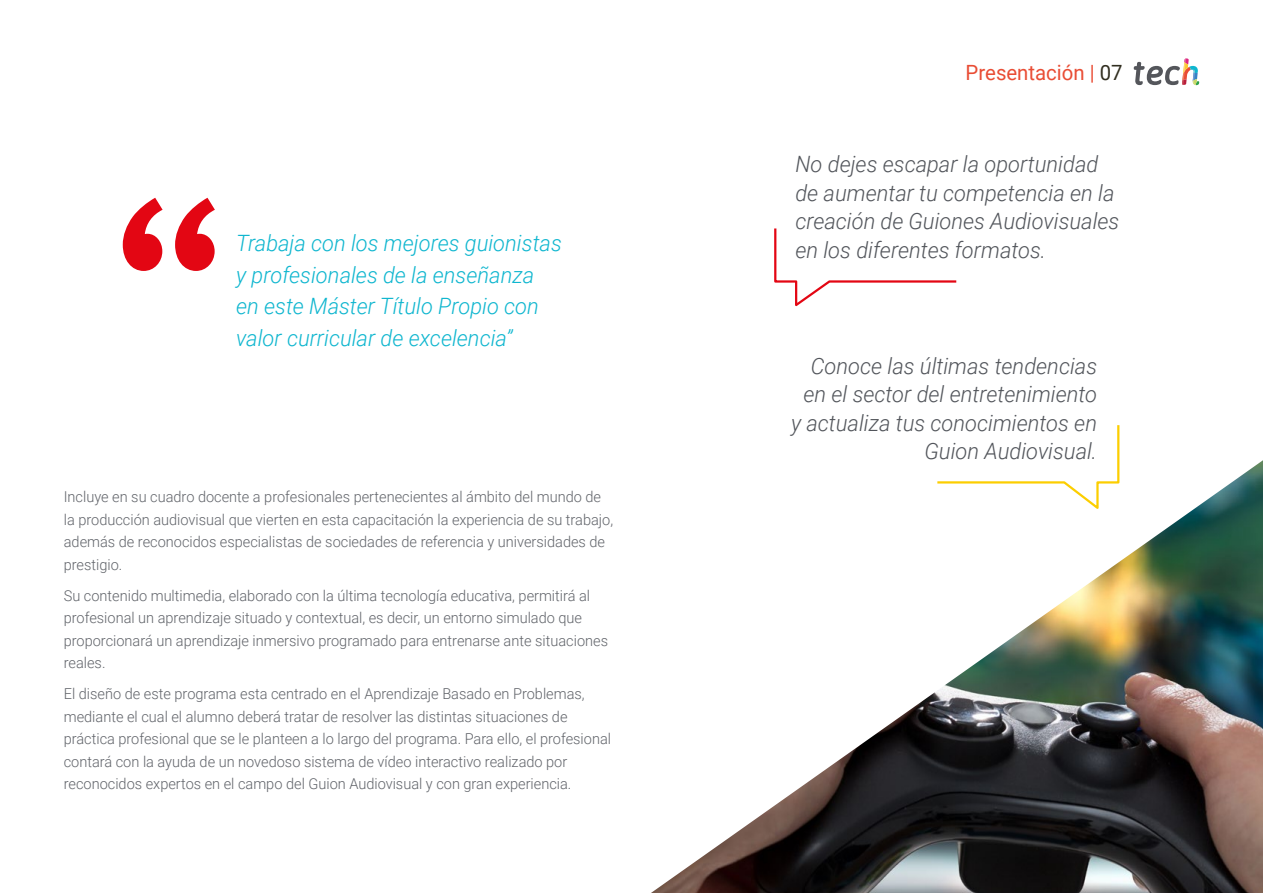
<style>
.page{position:relative;width:1263px;height:893px;background:#fff}
.page>*{position:absolute;margin:0;border:0;box-sizing:border-box;transform-origin:0 0}
.t1{font:italic 300 22.5px/28.5px "Roboto";color:#52555b;text-align:right}
.t2{font:italic 300 22.5px/31.5px "Roboto";color:#0fb6cf}
.t3{font:21px "Roboto";color:#e94d35}
.t4{font:300 15px/22.5px "Roboto";color:#61646a}
.s1{color:#312e20}
</style>
<div class="page">
<svg style="left:123px;top:198px;width:92px;height:73px"></svg>
<img style="left:651px;top:460px;width:612px;height:433px">
<svg style="left:935px;top:425px;width:185px;height:87px"></svg>
<svg style="left:774px;top:228px;width:183px;height:79px"></svg>
<svg style="left:1134px;top:58px;width:65px;height:28px"></svg>
<h1 class="t2" style="left:236px;top:227px;width:327px">Trabaja con los mejores guionistas y profesionales de la enseñanza en este Máster Título Propio con valor curricular de excelencia”</h1>
<p class="t4" style="left:64px;top:485px;width:551px">Incluye en su cuadro docente a profesionales pertenecientes al ámbito del mundo de la producción audiovisual que vierten en esta capacitación la experiencia de su trabajo, además de reconocidos especialistas de sociedades de referencia y universidades de prestigio.</p>
<p class="t4" style="left:64px;top:584px;width:546px">Su contenido multimedia, elaborado con la última tecnología educativa, permitirá al profesional un aprendizaje situado y contextual, es decir, un entorno simulado que proporcionará un aprendizaje inmersivo programado para entrenarse ante situaciones reales.</p>
<p class="t4" style="left:64px;top:682px;width:549px">El diseño de este programa esta centrado en el Aprendizaje Basado en Problemas, mediante el cual el alumno deberá tratar de resolver las distintas situaciones de práctica profesional que se le planteen a lo largo del programa. Para ello, el profesional contará con la ayuda de un novedoso sistema de vídeo interactivo realizado por reconocidos expertos en el campo del Guion Audiovisual y con gran experiencia.</p>
<h2 class="t3" style="left:966px;top:57px;width:159px">Presentación | <span class="s1">07</span></h2>
<h1 class="t1" style="left:795px;top:149px;width:325px;text-align:left">No dejes escapar la oportunidad de aumentar tu competencia en la creación de Guiones Audiovisuales en los diferentes formatos.</h1>
<h1 class="t1" style="left:791px;top:351px;width:308px">Conoce las últimas tendencias en el sector del entretenimiento y actualiza tus conocimientos en<br>Guion Audiovisual.</h1>
</div>
